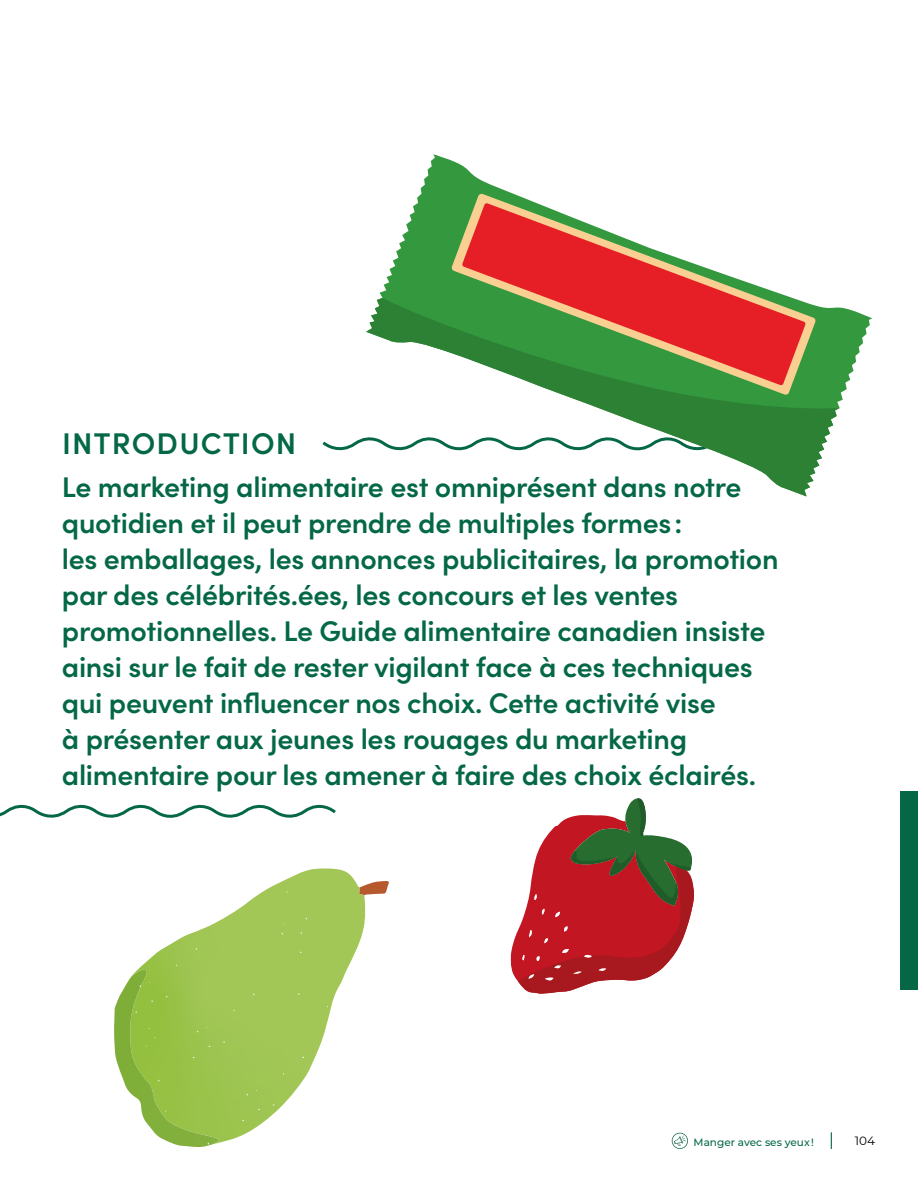
<style>
.page{position:relative;width:918px;height:1188px;background:#fff}
.page>*{position:absolute;margin:0;border:0;box-sizing:border-box;transform-origin:0 0}
.t1{font:600 30px "Sofia Pro";letter-spacing:.04em;color:#046846}
.t2{font:600 28.5px/36px "Sofia Pro";letter-spacing:-.01em;color:#046846}
.t3{font:12px "Montserrat";color:#000}
.t4{font:500 10.5px "Montserrat";color:#046846}
</style>
<div class="page">
<svg style="left:831px;top:1132px;width:1px;height:17px"></svg>
<svg style="left:672px;top:1133px;width:16px;height:16px"></svg>
<div style="left:901px;top:792px;width:17px;height:198px;background:#046846"></div>
<svg style="left:322px;top:437px;width:44px;height:14px"></svg>
<svg style="left:0;top:804px;width:336px;height:14px"></svg>
<svg style="left:379px;top:154px;width:493px;height:247px"></svg>
<svg style="left:451px;top:193px;width:365px;height:105px"></svg>
<svg style="left:462px;top:203px;width:344px;height:95px"></svg>
<svg style="left:366px;top:298px;width:474px;height:198px"></svg>
<svg style="left:510px;top:798px;width:184px;height:196px"></svg>
<svg style="left:138px;top:868px;width:227px;height:275px"></svg>
<svg style="left:359px;top:881px;width:30px;height:14px"></svg>
<img style="left:114px;top:969px;width:106px;height:176px">
<svg style="left:162px;top:1139px;width:49px;height:8px"></svg>
<p class="t1" style="left:62px;top:421px;width:236px">INTRODUCTION</p>
<p class="t2" style="left:62px;top:467px;width:718px">Le marketing alimentaire est omniprésent dans notre quotidien et il peut prendre de multiples formes:<br>les emballages, les annonces publicitaires, la promotion par des célébrités.ées, les concours et les ventes promotionnelles. Le Guide alimentaire canadien insiste ainsi sur le fait de rester vigilant face à ces techniques qui peuvent influencer nos choix. Cette activité vise<br>à présenter aux jeunes les rouages du marketing alimentaire pour les amener à faire des choix éclairés.</p>
<p class="t4" style="left:694px;top:1135px;width:122px">Manger avec ses yeux !</p>
<p class="t3" style="left:855px;top:1133px;width:22px">104</p>
</div>
